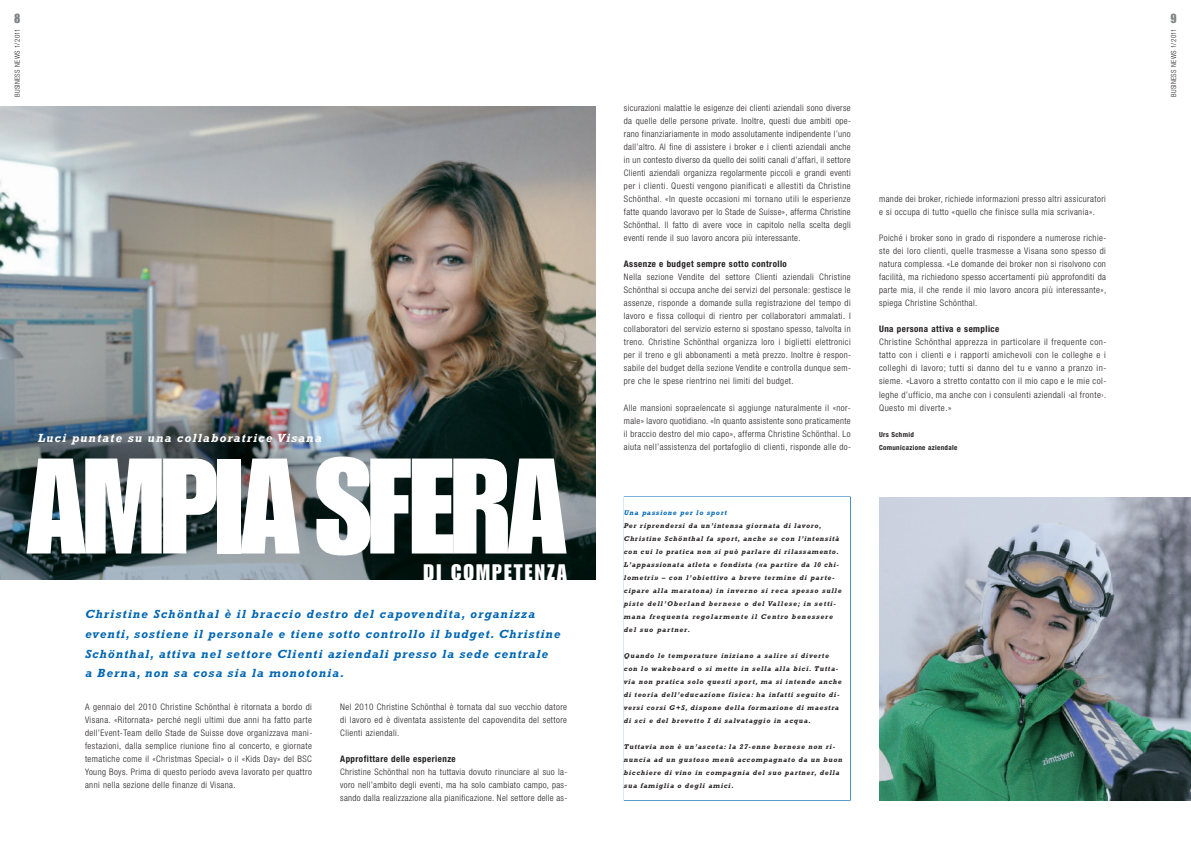
<style>
.page{position:relative;width:1191px;height:842px;background:#fff}
.page>*{position:absolute;margin:0;border:0;box-sizing:border-box;transform-origin:0 0}
.t1{font:133px "Impact";letter-spacing:-.03em;color:#fff}
.t2{font:22px "Impact";letter-spacing:.095em;color:#fff}
.t3{font:13px "Impact";color:#808285}
.t4{font:italic 700 12px/19.5px "Rockwell";letter-spacing:.085em;color:#0166b3}
.t5{font:italic 700 12px "Rockwell";letter-spacing:.1em;color:#fff}
.t6{font:300 condensed 9px/13px "Helvetica Neue";letter-spacing:.045em;color:#231f20;text-align:justify}
.t7{font:700 condensed 9px "Helvetica Neue";letter-spacing:.05em;color:#231f20}
.t8{font:italic 700 7px/13px "Rockwell";letter-spacing:.11em;color:#231f20}
.t9{font:300 condensed 7px "Helvetica Neue";letter-spacing:.05em;color:#231f20}
.t10{font:700 condensed 7px/13px "Helvetica Neue";letter-spacing:.05em;color:#231f20}
.t11{font:italic 700 7px "Rockwell";letter-spacing:.11em;color:#0166b3}
</style>
<div class="page">
<img style="left:879px;top:497px;width:312px;height:304px">
<img style="left:0;top:106px;width:595px;height:473px">
<h3 class="t3" style="left:14px;top:14px;width:8px">8</h3>
<p class="t9" style="left:15px;top:97px;width:70px;rotate:-90deg">BUSINESS NEWS 1/2011</p>
<h3 class="t5" style="left:38px;top:434px;width:285px">Luci puntate su una collaboratrice Visana</h3>
<h1 class="t1" style="left:26px;top:458px;width:543px">AMPIASFERA</h1>
<h2 class="t2" style="left:423px;top:564px;width:145px">DI COMPETENZA</h2>
<p class="t4" style="left:85px;top:606px;width:477px">Christine Schönthal è il braccio destro del capovendita, organizza eventi, sostiene il personale e tiene sotto controllo il budget. Christine Schönthal, attiva nel settore Clienti aziendali presso la sede centrale<br>a Berna, non sa cosa sia la monotonia.</p>
<p class="t6" style="left:85px;top:701px;width:229px">A gennaio del 2010 Christine Schönthal è ritornata a bordo di Visana. «Ritornata» perché negli ultimi due anni ha fatto parte dell’Event-Team dello Stade de Suisse dove organizzava mani&shy;festazioni, dalla semplice riunione fino al concerto, e giornate tematiche come il «Christmas Special» o il «Kids Day» del BSC Young Boys. Prima di questo periodo aveva lavorato per quattro anni nella sezione delle finanze di Visana.</p>
<p class="t6" style="left:340px;top:701px;width:228px">Nel 2010 Christine Schönthal è tornata dal suo vecchio datore di lavoro ed è diventata assistente del capovendita del settore Clienti aziendali.</p>
<p class="t7" style="left:340px;top:755px;width:117px">Approfittare delle esperienze</p>
<p class="t6" style="left:340px;top:766px;width:229px">Christine Schönthal non ha tuttavia dovuto rinunciare al suo la&shy;voro nell’ambito degli eventi, ma ha solo cambiato campo, pas&shy;sando dalla realizzazione alla pianificazione. Nel settore delle as-</p>
<p class="t6" style="left:624px;top:103px;width:229px">sicurazioni malattie le esigenze dei clienti aziendali sono diverse da quelle delle persone private. Inoltre, questi due ambiti ope&shy;rano finanziariamente in modo assolutamente indipendente l’uno dall’altro. Al fine di assistere i broker e i clienti aziendali anche in un contesto diverso da quello dei soliti canali d’affari, il settore Clienti aziendali organizza regolarmente piccoli e grandi eventi per i clienti. Questi vengono pianificati e allestiti da Christine Schönthal. «In queste occasioni mi tornano utili le esperienze fatte quando lavoravo per lo Stade de Suisse», afferma Christine Schönthal. Il fatto di avere voce in capitolo nella scelta degli eventi rende il suo lavoro ancora più interessante.</p>
<p class="t7" style="left:624px;top:261px;width:165px">Assenze e budget sempre sotto controllo</p>
<p class="t6" style="left:624px;top:272px;width:229px">Nella sezione Vendite del settore Clienti aziendali Christine Schönthal si occupa anche dei servizi del personale: gestisce le assenze, risponde a domande sulla registrazione del tempo di lavoro e fissa colloqui di rientro per collaboratori ammalati. I collaboratori del servizio esterno si spostano spesso, talvolta in treno. Christine Schönthal organizza loro i biglietti elettronici per il treno e gli abbonamenti a metà prezzo. Inoltre è respon&shy;sabile del budget della sezione Vendite e controlla dunque sem&shy;pre che le spese rientrino nei limiti del budget.</p>
<p class="t6" style="left:624px;top:402px;width:229px">Alle mansioni sopraelencate si aggiunge naturalmente il «nor&shy;male» lavoro quotidiano. «In quanto assistente sono praticamente il braccio destro del mio capo», afferma Christine Schönthal. Lo aiuta nell’assistenza del portafoglio di clienti, risponde alle do-</p>
<p class="t11" style="left:624px;top:510px;width:104px">Una passione per lo sport</p>
<p class="t8" style="left:624px;top:519px;width:219px">Per riprendersi da un’intensa giornata di lavoro, Christine Schönthal fa sport, anche se con l’intensità con cui lo pratica non si può parlare di rilassamento.<br>L’appassionata atleta e fondista («a partire da 10 chi&shy;lometri» – con l’obiettivo a breve termine di parte&shy;cipare alla maratona) in inverno si reca spesso sulle piste dell’Oberland bernese o del Vallese; in setti&shy;mana frequenta regolarmente il Centro benessere del suo partner.</p>
<p class="t8" style="left:624px;top:649px;width:219px">Quando le temperature iniziano a salire si diverte con lo wakeboard o si mette in sella alla bici. Tutta&shy;via non pratica solo questi sport, ma si intende anche di teoria dell’educazione fisica: ha infatti seguito di&shy;versi corsi G+S, dispone della formazione di maestra di sci e del brevetto I di salvataggio in acqua.</p>
<p class="t8" style="left:624px;top:740px;width:220px">Tuttavia non è un’asceta: la 27-enne bernese non ri&shy;nuncia ad un gustoso menù accompagnato da un buon bicchiere di vino in compagnia del suo partner, della sua famiglia o degli amici.</p>
<p class="t6" style="left:879px;top:194px;width:228px">mande dei broker, richiede informazioni presso altri assicuratori e si occupa di tutto «quello che finisce sulla mia scrivania».</p>
<p class="t6" style="left:879px;top:233px;width:229px">Poiché i broker sono in grado di rispondere a numerose richie&shy;ste dei loro clienti, quelle trasmesse a Visana sono spesso di natura complessa. «Le domande dei broker non si risolvono con facilità, ma richiedono spesso accertamenti più approfonditi da parte mia, il che rende il mio lavoro ancora più interessante», spiega Christine Schönthal.</p>
<p class="t7" style="left:879px;top:326px;width:122px">Una persona attiva e semplice</p>
<p class="t6" style="left:879px;top:337px;width:229px">Christine Schönthal apprezza in particolare il frequente con&shy;tatto con i clienti e i rapporti amichevoli con le colleghe e i colleghi di lavoro; tutti si danno del tu e vanno a pranzo in&shy;sieme. «Lavoro a stretto contatto con il mio capo e le mie col&shy;leghe d’ufficio, ma anche con i consulenti aziendali ‹al fronte›.<br>Questo mi diverte.»</p>
<p class="t10" style="left:879px;top:428px;width:80px">Urs Schmid<br>Comunicazione aziendale</p>
<h3 class="t3" style="left:1170px;top:14px;width:8px">9</h3>
<p class="t9" style="left:1171px;top:97px;width:70px;rotate:-90deg">BUSINESS NEWS 1/2011</p>
</div>
